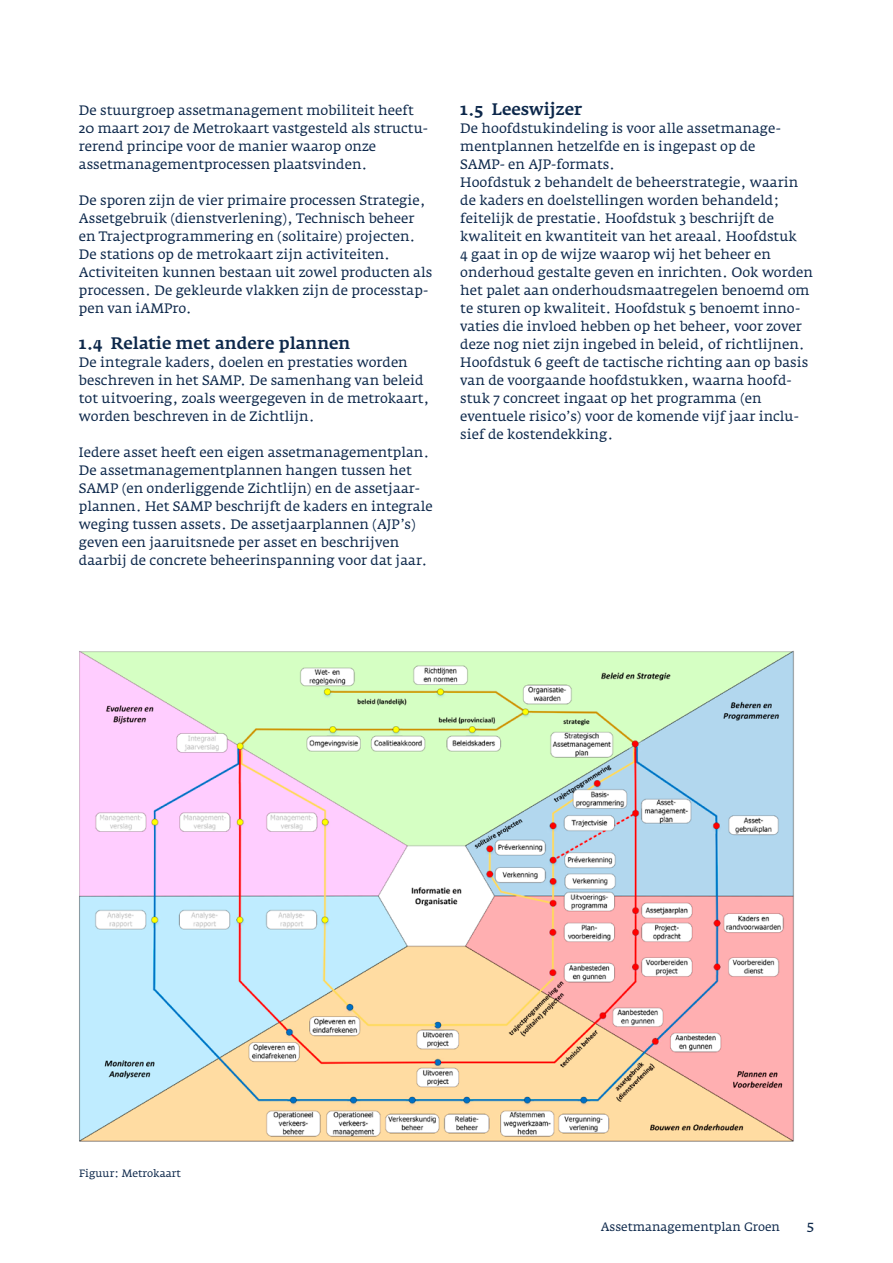
<style>
.page{position:relative;width:893px;height:1263px;background:#fff}
.page>*{position:absolute;margin:0;border:0;box-sizing:border-box;transform-origin:0 0}
.t1{font:500 16.5px "Fedra Serif A";color:#0d284b}
.t2{font:15px "Fedra Serif A Book SC";color:#0d284b}
.t3{font:13.5px/18px "Fedra Serif A";color:#0d284b}
.t4{font:12px "Fedra Serif A";color:#0d284b}
.t5{font:10.5px "Fedra Serif A";color:#0d284b}
</style>
<div class="page">
<img style="left:79px;top:650px;width:715px;height:492px">
<p class="t3" style="left:79px;top:101px;width:351px">De stuurgroep assetmanagement mobiliteit heeft 20 maart 2017 de Metrokaart vastgesteld als structu&shy;rerend principe voor de manier waarop onze assetmanagementprocessen plaatsvinden.</p>
<p class="t3" style="left:79px;top:191px;width:355px">De sporen zijn de vier primaire processen Strategie, Assetgebruik (dienstverlening), Technisch beheer en Trajectprogrammering en (solitaire) projecten.<br>De stations op de metrokaart zijn activiteiten.<br>Activiteiten kunnen bestaan uit zowel producten als processen. De gekleurde vlakken zijn de processtap&shy;pen van iAMPro.</p>
<p class="t1" style="left:79px;top:334px;width:273px">1.4 Relatie met andere plannen</p>
<p class="t3" style="left:79px;top:353px;width:352px">De integrale kaders, doelen en prestaties worden beschreven in het SAMP. De samenhang van beleid tot uitvoering, zoals weergegeven in de metrokaart, worden beschreven in de Zichtlijn.</p>
<p class="t3" style="left:79px;top:443px;width:355px">Iedere asset heeft een eigen assetmanagementplan.<br>De assetmanagementplannen hangen tussen het SAMP (en onderliggende Zichtlijn) en de assetjaar&shy;plannen. Het SAMP beschrijft de kaders en integrale weging tussen assets. De assetjaarplannen (AJP’s) geven een jaaruitsnede per asset en beschrijven daarbij de concrete beheerinspanning voor dat jaar.</p>
<p class="t1" style="left:460px;top:100px;width:124px">1.5 Leeswijzer</p>
<p class="t3" style="left:460px;top:119px;width:354px">De hoofdstukindeling is voor alle assetmanage&shy;mentplannen hetzelfde en is ingepast op de<br>SAMP- en AJP-formats.<br>Hoofdstuk 2 behandelt de beheerstrategie, waarin de kaders en doelstellingen worden behandeld; feitelijk de prestatie. Hoofdstuk 3 beschrijft de kwaliteit en kwantiteit van het areaal. Hoofdstuk<br>4 gaat in op de wijze waarop wij het beheer en onderhoud gestalte geven en inrichten. Ook worden het palet aan onderhoudsmaatregelen benoemd om te sturen op kwaliteit. Hoofdstuk 5 benoemt inno&shy;vaties die invloed hebben op het beheer, voor zover deze nog niet zijn ingebed in beleid, of richtlijnen.<br>Hoofdstuk 6 geeft de tactische richting aan op basis van de voorgaande hoofdstukken, waarna hoofd&shy;stuk 7 concreet ingaat op het programma (en eventuele risico’s) voor de komende vijf jaar inclu&shy;sief de kostendekking.</p>
<p class="t5" style="left:79px;top:1167px;width:103px">Figuur: Metrokaart</p>
<p class="t4" style="left:601px;top:1220px;width:181px">Assetmanagementplan Groen</p>
<p class="t2" style="left:807px;top:1217px;width:9px">5</p>
</div>
